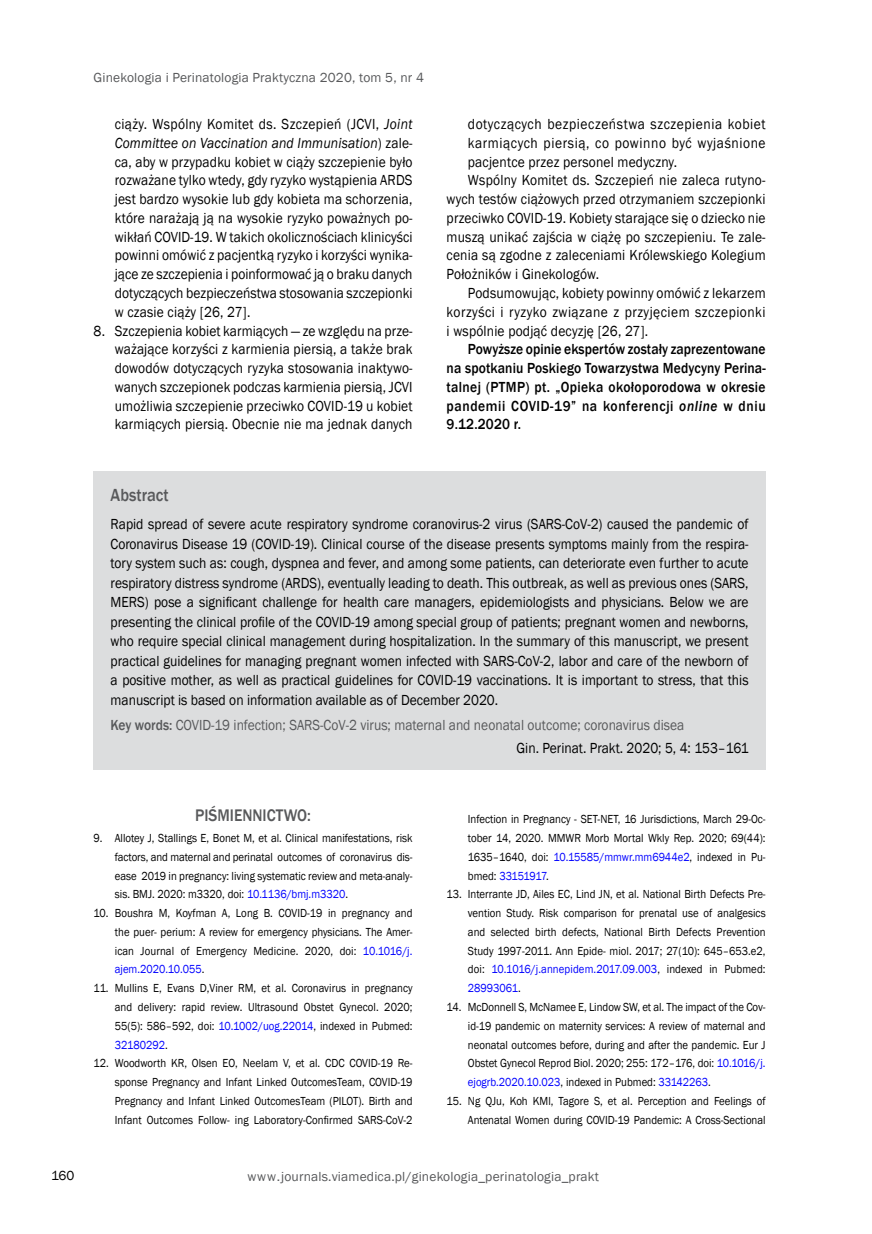
<style>
.page{position:relative;width:872px;height:1234px;background:#fff}
.page>*{position:absolute;margin:0;border:0;box-sizing:border-box;transform-origin:0 0}
.t1{font:500 18px "Franklin Gothic";color:#58595b;scale:.9 1}
.t2{font:500 17.25px "Franklin Gothic";color:#58595b;scale:.9 1}
.t3{font:15px/18.8px "Franklin Gothic";letter-spacing:.01em;color:#000;text-align:justify;scale:.9 1}
.t4{font:500 15px/18.8px "Franklin Gothic";letter-spacing:.045em;color:#000;text-align:justify;scale:.9 1}
.t5{font:15px/23.9px "Franklin Gothic";color:#58595b;scale:.9 1}
.t6{font:15px "Franklin Gothic";letter-spacing:.035em;color:#000;scale:.9 1}
.t7{font:15px "Franklin Gothic";letter-spacing:.04em;color:#000;scale:.9 1}
.t8{font:15px "Franklin Gothic";letter-spacing:.045em;color:#000;scale:.9 1}
.t9{font:13.5px "Franklin Gothic";letter-spacing:.01em;color:#58595b}
.t10{font:13.5px "Franklin Gothic";color:#000}
.t11{font:12px/18.8px "Franklin Gothic";color:#000;text-align:justify;scale:.9 1}
.s1{font-style:italic}
.s2{font-weight:500}
.s3{color:#000}
.s4{color:#00f}
</style>
<div class="page">
<div style="left:94px;top:471px;width:671px;height:299px;background:#dcddde"></div>
<p class="t9" style="left:94px;top:69px;width:332px">Ginekologia i Perinatologia Praktyczna 2020, tom 5, nr 4</p>
<p class="t3" style="left:115px;top:115px;width:332px">ciąży. Wspólny Komitet ds. Szczepień (JCVI, <span class="s1">Joint Committee on Vaccination and Immunisation</span>) zale&shy;ca, aby w przypadku kobiet w ciąży szczepienie było rozważane tylko wtedy, gdy ryzyko wystąpienia ARDS jest bardzo wysokie lub gdy kobieta ma schorzenia, które narażają ją na wysokie ryzyko poważnych po&shy;wikłań COVID-19. W takich okolicznościach klinicyści powinni omówić z pacjentką ryzyko i korzyści wynika&shy;jące ze szczepienia i poinformować ją o braku danych dotyczących bezpieczeństwa stosowania szczepionki w czasie ciąży [26, 27].</p>
<p class="t3" style="left:115px;top:321px;width:332px;text-indent:-21px">8. Szczepienia kobiet karmiących ― ze względu na prze&shy;ważające korzyści z karmienia piersią, a także brak dowodów dotyczących ryzyka stosowania inaktywo&shy;wanych szczepionek podczas karmienia piersią, JCVI umożliwia szczepienie przeciwko COVID-19 u kobiet karmiących piersią. Obecnie nie ma jednak danych</p>
<p class="t7" style="left:468px;top:115px;width:332px">dotyczących bezpieczeństwa szczepienia kobiet</p>
<p class="t8" style="left:468px;top:133px;width:332px">karmiących piersią, co powinno być wyjaśnione</p>
<p class="t3" style="left:468px;top:152px;width:234px">pacjentce przez personel medyczny.</p>
<p class="t3" style="left:468px;top:171px;width:332px">Wspólny Komitet ds. Szczepień nie zaleca rutyno-</p>
<p class="t3" style="left:446px;top:190px;width:356px">wych testów ciążowych przed otrzymaniem szczepionki</p>
<p class="t3" style="left:446px;top:209px;width:356px">przeciwko COVID-19. Kobiety starające się o dziecko nie</p>
<p class="t3" style="left:446px;top:227px;width:356px">muszą unikać zajścia w ciążę po szczepieniu. Te zale-</p>
<p class="t3" style="left:446px;top:246px;width:356px">cenia są zgodne z zaleceniami Królewskiego Kolegium</p>
<p class="t3" style="left:446px;top:265px;width:171px">Położników i Ginekologów.</p>
<p class="t3" style="left:468px;top:284px;width:332px">Podsumowując, kobiety powinny omówić z lekarzem</p>
<p class="t6" style="left:446px;top:302px;width:356px">korzyści i ryzyko związane z przyjęciem szczepionki</p>
<p class="t3" style="left:446px;top:321px;width:225px">i wspólnie podjąć decyzję [26, 27].</p>
<p class="t4" style="left:446px;top:340px;width:356px;text-indent:21px">Powyższe opinie ekspertów zostały zaprezentowane na spotkaniu Poskiego Towarzystwa Medycyny Perina&shy;talnej (PTMP) pt. „Opieka okołoporodowa w okresie pandemii COVID-19” na konferencji <span class="s1">online</span> w dniu 9.12.2020 r.</p>
<p class="t1" style="left:111px;top:484px;width:66px">Abstract</p>
<p class="t3" style="left:111px;top:514px;width:710px;line-height:19.5px">Rapid spread of severe acute respiratory syndrome coranovirus-2 virus (SARS-CoV-2) caused the pandemic of Coronavirus Disease 19 (COVID-19). Clinical course of the disease presents symptoms mainly from the respira&shy;tory system such as: cough, dyspnea and fever, and among some patients, can deteriorate even further to acute respiratory distress syndrome (ARDS), eventually leading to death. This outbreak, as well as previous ones (SARS, MERS) pose a significant challenge for health care managers, epidemiologists and physicians. Below we are presenting the clinical profile of the COVID-19 among special group of patients; pregnant women and newborns, who require special clinical management during hospitalization. In the summary of this manuscript, we present practical guidelines for managing pregnant women infected with SARS-CoV-2, labor and care of the newborn of a positive mother, as well as practical guidelines for COVID-19 vaccinations. It is important to stress, that this manuscript is based on information available as of December 2020.</p>
<p class="t5" style="left:516px;top:712px;width:259px;text-indent:-406px"><span class="s2">Key words:</span> COVID-19 infection; SARS-CoV-2 virus; maternal and neonatal outcome; coronavirus disea<br><span class="s3">Gin. Perinat. Prakt. 2020; 5, 4: 153–161</span></p>
<p class="t10" style="left:51px;top:1166px;width:25px">160</p>
<p class="t2" style="left:195px;top:804px;width:130px">PIŚMIENNICTWO:</p>
<p class="t11" style="left:115px;top:828px;width:332px;text-indent:-21px">9. Allotey J, Stallings E, Bonet M, et al. Clinical manifestations, risk factors, and maternal and perinatal outcomes of coronavirus dis&shy;ease 2019 in pregnancy: living systematic review and meta-analy&shy;sis. BMJ. 2020: m3320, doi: <span class="s4">10.1136/bmj.m3320</span>.</p>
<p class="t11" style="left:115px;top:903px;width:332px;text-indent:-21px">10. Boushra M, Koyfman A, Long B. COVID-19 in pregnancy and the puer- perium: A review for emergency physicians. The Amer&shy;ican Journal of Emergency Medicine. 2020, doi: <span class="s4">10.1016/j. ajem.2020.10.055</span>.</p>
<p class="t11" style="left:115px;top:978px;width:332px;text-indent:-21px">11. Mullins E, Evans D,Viner RM, et al. Coronavirus in pregnancy and delivery: rapid review. Ultrasound Obstet Gynecol. 2020; 55(5): 586–592, doi: <span class="s4">10.1002/uog.22014</span>, indexed in Pubmed:<br><span class="s4">32180292</span>.</p>
<p class="t11" style="left:115px;top:1053px;width:332px;text-indent:-21px">12. Woodworth KR, Olsen EO, Neelam V, et al. CDC COVID-19 Re&shy;sponse Pregnancy and Infant Linked OutcomesTeam, COVID-19<br>Pregnancy and Infant Linked OutcomesTeam (PILOT). Birth and Infant Outcomes Follow- ing Laboratory-Confirmed SARS-CoV-2</p>
<p class="t11" style="left:468px;top:810px;width:332px">Infection in Pregnancy - SET-NET, 16 Jurisdictions, March 29-Oc&shy;tober 14, 2020. MMWR Morb Mortal Wkly Rep. 2020; 69(44):<br>1635–1640, doi: <span class="s4">10.15585/mmwr.mm6944e2</span>, indexed in Pu&shy;bmed: <span class="s4">33151917</span>.</p>
<p class="t11" style="left:468px;top:885px;width:332px;text-indent:-21px">13. Interrante JD, Ailes EC, Lind JN, et al. National Birth Defects Pre&shy;vention Study. Risk comparison for prenatal use of analgesics and selected birth defects, National Birth Defects Prevention Study 1997-2011. Ann Epide- miol. 2017; 27(10): 645–653.e2, doi: <span class="s4">10.1016/j.annepidem.2017.09.003</span>, indexed in Pubmed:<br><span class="s4">28993061</span>.</p>
<p class="t11" style="left:468px;top:997px;width:332px;text-indent:-21px">14. McDonnell S, McNamee E, Lindow SW, et al. The impact of the Cov&shy;id-19 pandemic on maternity services: A review of maternal and neonatal outcomes before, during and after the pandemic. Eur J Obstet Gynecol Reprod Biol. 2020; 255: 172–176, doi: <span class="s4">10.1016/j. ejogrb.2020.10.023</span>, indexed in Pubmed: <span class="s4">33142263</span>.</p>
<p class="t11" style="left:446px;top:1091px;width:356px;text-align:right">15. Ng QJu, Koh KMl, Tagore S, et al. Perception and Feelings of<br>Antenatal Women during COVID-19 Pandemic: A Cross-Sectional</p>
<p class="t9" style="left:247px;top:1168px;width:353px">www.journals.viamedica.pl/ginekologia_perinatologia_prakt</p>
</div>
